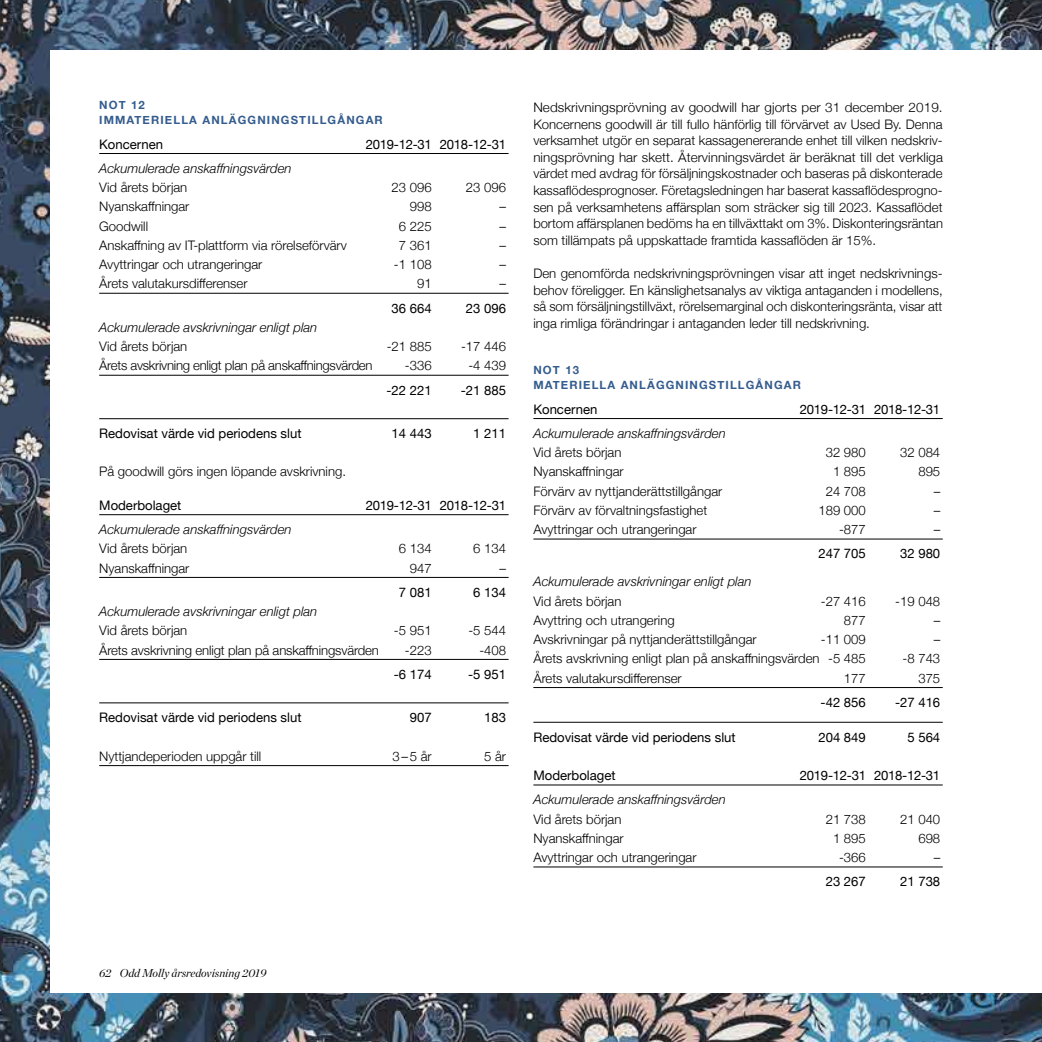
<style>
.page{position:relative;width:1042px;height:1042px;background:#fff}
.page>*{position:absolute;margin:0;border:0;box-sizing:border-box;transform-origin:0 0}
.t1{font:300 13.12px/16.6px "Helvetica Neue";color:#000;text-align:justify}
.t2{font:13.12px "Helvetica Neue";color:#000}
.t3{font:italic 300 13.12px "Helvetica Neue";color:#000}
.t4{font:13.12px "Helvetica Neue";letter-spacing:-.02em;color:#000}
.t5{font:300 13.12px "Helvetica Neue";letter-spacing:-.02em;color:#000}
.t6{font:700 11.38px/15.8px "Helvetica Neue";letter-spacing:.1em;color:#345c8d}
.t7{font:italic 11.38px "Chronicle Display";color:#000}
</style>
<div class="page">
<img style="left:0;top:0;width:1042px;height:1042px">
<div style="left:50px;top:50px;width:992px;height:942px;background:#fff"></div>
<hr style="left:99px;top:153px;width:409px;height:1px;background:#000">
<hr style="left:99px;top:293px;width:409px;height:1px;background:#000">
<hr style="left:99px;top:375px;width:409px;height:1px;background:#000">
<hr style="left:99px;top:418px;width:409px;height:1px;background:#000">
<hr style="left:99px;top:514px;width:409px;height:1px;background:#000">
<hr style="left:99px;top:577px;width:409px;height:1px;background:#000">
<hr style="left:99px;top:659px;width:409px;height:1px;background:#000">
<hr style="left:99px;top:702px;width:409px;height:1px;background:#000">
<hr style="left:99px;top:765px;width:409px;height:1px;background:#000">
<hr style="left:533px;top:418px;width:410px;height:1px;background:#000">
<hr style="left:533px;top:539px;width:410px;height:1px;background:#000">
<hr style="left:533px;top:687px;width:410px;height:1px;background:#000">
<hr style="left:533px;top:722px;width:410px;height:1px;background:#000">
<hr style="left:533px;top:784px;width:410px;height:1px;background:#000">
<hr style="left:533px;top:866px;width:410px;height:1px;background:#000">
<p class="t6" style="left:99px;top:97px;width:285px">NOT 12<br>IMMATERIELLA ANLÄGGNINGSTILLGÅNGAR</p>
<p class="t2" style="left:99px;top:134px;width:65px">Koncernen</p>
<p class="t4" style="left:366px;top:134px;width:142px">2019-12-31 2018-12-31</p>
<p class="t3" style="left:99px;top:158px;width:194px">Ackumulerade anskaffningsvärden</p>
<p class="t1" style="left:99px;top:178px;width:90px">Vid årets början</p>
<p class="t1" style="left:391px;top:178px;width:42px">23 096</p>
<p class="t1" style="left:466px;top:178px;width:42px">23 096</p>
<p class="t1" style="left:99px;top:197px;width:92px">Nyanskaffningar</p>
<p class="t1" style="left:410px;top:197px;width:23px">998</p>
<p class="t1" style="left:499px;top:197px;width:8px">–</p>
<p class="t1" style="left:99px;top:217px;width:50px">Goodwill</p>
<p class="t1" style="left:399px;top:217px;width:34px">6 225</p>
<p class="t1" style="left:499px;top:217px;width:8px">–</p>
<p class="t1" style="left:99px;top:236px;width:249px">Anskaffning av IT-plattform via rörelseförvärv</p>
<p class="t1" style="left:399px;top:236px;width:34px">7 361</p>
<p class="t1" style="left:499px;top:236px;width:8px">–</p>
<p class="t1" style="left:99px;top:255px;width:165px">Avyttringar och utrangeringar</p>
<p class="t1" style="left:394px;top:255px;width:39px">-1 108</p>
<p class="t1" style="left:499px;top:255px;width:8px">–</p>
<p class="t1" style="left:99px;top:274px;width:150px">Årets valutakursdifferenser</p>
<p class="t1" style="left:417px;top:274px;width:16px">91</p>
<p class="t1" style="left:499px;top:274px;width:8px">–</p>
<p class="t2" style="left:391px;top:298px;width:42px">36 664</p>
<p class="t2" style="left:466px;top:298px;width:42px">23 096</p>
<p class="t3" style="left:99px;top:317px;width:220px">Ackumulerade avskrivningar enligt plan</p>
<p class="t1" style="left:99px;top:337px;width:90px">Vid årets början</p>
<p class="t1" style="left:387px;top:337px;width:46px">-21 885</p>
<p class="t1" style="left:461px;top:337px;width:46px">-17 446</p>
<p class="t5" style="left:99px;top:355px;width:275px">Årets avskrivning enligt plan på anskaffningsvärden</p>
<p class="t1" style="left:405px;top:356px;width:28px">-336</p>
<p class="t1" style="left:468px;top:356px;width:39px">-4 439</p>
<p class="t2" style="left:386px;top:380px;width:47px">-22 221</p>
<p class="t2" style="left:461px;top:380px;width:47px">-21 885</p>
<p class="t2" style="left:99px;top:424px;width:204px">Redovisat värde vid periodens slut</p>
<p class="t2" style="left:391px;top:424px;width:42px">14 443</p>
<p class="t2" style="left:473px;top:424px;width:34px">1 211</p>
<p class="t1" style="left:99px;top:462px;width:248px">På goodwill görs ingen löpande avskrivning.</p>
<p class="t2" style="left:99px;top:496px;width:84px">Moderbolaget</p>
<p class="t4" style="left:366px;top:496px;width:142px">2019-12-31 2018-12-31</p>
<p class="t3" style="left:99px;top:519px;width:194px">Ackumulerade anskaffningsvärden</p>
<p class="t1" style="left:99px;top:539px;width:90px">Vid årets början</p>
<p class="t1" style="left:399px;top:539px;width:34px">6 134</p>
<p class="t1" style="left:473px;top:539px;width:34px">6 134</p>
<p class="t1" style="left:99px;top:558px;width:92px">Nyanskaffningar</p>
<p class="t1" style="left:410px;top:558px;width:23px">947</p>
<p class="t1" style="left:499px;top:558px;width:8px">–</p>
<p class="t2" style="left:399px;top:582px;width:34px">7 081</p>
<p class="t2" style="left:473px;top:582px;width:34px">6 134</p>
<p class="t3" style="left:99px;top:601px;width:220px">Ackumulerade avskrivningar enligt plan</p>
<p class="t1" style="left:99px;top:621px;width:90px">Vid årets början</p>
<p class="t1" style="left:394px;top:621px;width:39px">-5 951</p>
<p class="t1" style="left:468px;top:621px;width:39px">-5 544</p>
<p class="t1" style="left:99px;top:640px;width:281px">Årets avskrivning enligt plan på anskaffningsvärden</p>
<p class="t1" style="left:405px;top:640px;width:28px">-223</p>
<p class="t1" style="left:479px;top:640px;width:28px">-408</p>
<p class="t2" style="left:394px;top:664px;width:39px">-6 174</p>
<p class="t2" style="left:468px;top:664px;width:39px">-5 951</p>
<p class="t2" style="left:99px;top:708px;width:204px">Redovisat värde vid periodens slut</p>
<p class="t2" style="left:410px;top:708px;width:23px">907</p>
<p class="t2" style="left:484px;top:708px;width:23px">183</p>
<p class="t1" style="left:99px;top:747px;width:164px">Nyttjandeperioden uppgår till</p>
<p class="t1" style="left:393px;top:747px;width:41px">3–5 år</p>
<p class="t1" style="left:484px;top:747px;width:23px">5 år</p>
<p class="t1" style="left:533px;top:98px;width:411px">Nedskrivningsprövning av goodwill har gjorts per 31 december 2019.<br>Koncernens goodwill är till fullo hänförlig till förvärvet av Used By. Denna verksamhet utgör en separat kassagenererande enhet till vilken nedskriv&shy;ningsprövning har skett. Återvinningsvärdet är beräknat till det verkliga värdet med avdrag för försäljningskostnader och baseras på diskonterade kassaflödesprognoser. Företagsledningen har baserat kassaflödesprogno&shy;sen på verksamhetens affärsplan som sträcker sig till 2023. Kassaflödet bortom affärsplanen bedöms ha en tillväxttakt om 3%. Diskonteringsräntan som tillämpats på uppskattade framtida kassaflöden är 15%.</p>
<p class="t1" style="left:533px;top:264px;width:411px">Den genomförda nedskrivningsprövningen visar att inget nedskrivnings&shy;behov föreligger. En känslighetsanalys av viktiga antaganden i modellens, så som försäljningstillväxt, rörelsemarginal och diskonteringsränta, visar att inga rimliga förändringar i antaganden leder till nedskrivning.</p>
<p class="t6" style="left:533px;top:362px;width:269px">NOT 13<br>MATERIELLA ANLÄGGNINGSTILLGÅNGAR</p>
<p class="t2" style="left:533px;top:399px;width:65px">Koncernen</p>
<p class="t4" style="left:800px;top:399px;width:142px">2019-12-31 2018-12-31</p>
<p class="t3" style="left:533px;top:423px;width:194px">Ackumulerade anskaffningsvärden</p>
<p class="t1" style="left:533px;top:443px;width:90px">Vid årets början</p>
<p class="t1" style="left:825px;top:443px;width:42px">32 980</p>
<p class="t1" style="left:900px;top:443px;width:42px">32 084</p>
<p class="t1" style="left:533px;top:462px;width:92px">Nyanskaffningar</p>
<p class="t1" style="left:833px;top:462px;width:34px">1 895</p>
<p class="t1" style="left:918px;top:462px;width:23px">895</p>
<p class="t1" style="left:533px;top:482px;width:190px">Förvärv av nyttjanderättstillgångar</p>
<p class="t1" style="left:825px;top:482px;width:42px">24 708</p>
<p class="t1" style="left:933px;top:482px;width:8px">–</p>
<p class="t1" style="left:533px;top:501px;width:175px">Förvärv av förvaltningsfastighet</p>
<p class="t1" style="left:818px;top:501px;width:49px">189 000</p>
<p class="t1" style="left:933px;top:501px;width:8px">–</p>
<p class="t1" style="left:533px;top:520px;width:165px">Avyttringar och utrangeringar</p>
<p class="t1" style="left:839px;top:520px;width:28px">-877</p>
<p class="t1" style="left:933px;top:520px;width:8px">–</p>
<p class="t2" style="left:818px;top:544px;width:49px">247 705</p>
<p class="t2" style="left:900px;top:544px;width:42px">32 980</p>
<p class="t3" style="left:533px;top:571px;width:220px">Ackumulerade avskrivningar enligt plan</p>
<p class="t1" style="left:533px;top:592px;width:90px">Vid årets början</p>
<p class="t1" style="left:821px;top:592px;width:46px">-27 416</p>
<p class="t1" style="left:895px;top:592px;width:46px">-19 048</p>
<p class="t1" style="left:533px;top:611px;width:143px">Avyttring och utrangering</p>
<p class="t1" style="left:844px;top:611px;width:23px">877</p>
<p class="t1" style="left:933px;top:611px;width:8px">–</p>
<p class="t1" style="left:533px;top:630px;width:225px">Avskrivningar på nyttjanderättstillgångar</p>
<p class="t1" style="left:821px;top:630px;width:46px">-11 009</p>
<p class="t1" style="left:933px;top:630px;width:8px">–</p>
<p class="t1" style="left:533px;top:649px;width:334px">Årets avskrivning enligt plan på anskaffningsvärden -5 485</p>
<p class="t1" style="left:902px;top:649px;width:39px">-8 743</p>
<p class="t1" style="left:533px;top:669px;width:150px">Årets valutakursdifferenser</p>
<p class="t1" style="left:844px;top:669px;width:23px">177</p>
<p class="t1" style="left:918px;top:669px;width:23px">375</p>
<p class="t2" style="left:820px;top:693px;width:47px">-42 856</p>
<p class="t2" style="left:895px;top:693px;width:47px">-27 416</p>
<p class="t2" style="left:533px;top:727px;width:204px">Redovisat värde vid periodens slut</p>
<p class="t2" style="left:818px;top:727px;width:49px">204 849</p>
<p class="t2" style="left:907px;top:727px;width:34px">5 564</p>
<p class="t2" style="left:533px;top:766px;width:84px">Moderbolaget</p>
<p class="t4" style="left:800px;top:766px;width:142px">2019-12-31 2018-12-31</p>
<p class="t3" style="left:533px;top:789px;width:194px">Ackumulerade anskaffningsvärden</p>
<p class="t1" style="left:533px;top:809px;width:90px">Vid årets början</p>
<p class="t1" style="left:825px;top:809px;width:42px">21 738</p>
<p class="t1" style="left:900px;top:809px;width:42px">21 040</p>
<p class="t1" style="left:533px;top:829px;width:92px">Nyanskaffningar</p>
<p class="t1" style="left:833px;top:829px;width:34px">1 895</p>
<p class="t1" style="left:918px;top:829px;width:23px">698</p>
<p class="t1" style="left:533px;top:848px;width:165px">Avyttringar och utrangeringar</p>
<p class="t1" style="left:839px;top:848px;width:28px">-366</p>
<p class="t1" style="left:933px;top:848px;width:8px">–</p>
<p class="t2" style="left:825px;top:872px;width:42px">23 267</p>
<p class="t2" style="left:900px;top:872px;width:42px">21 738</p>
<p class="t7" style="left:99px;top:964px;width:169px">62 Odd Molly årsredovisning 2019</p>
</div>
